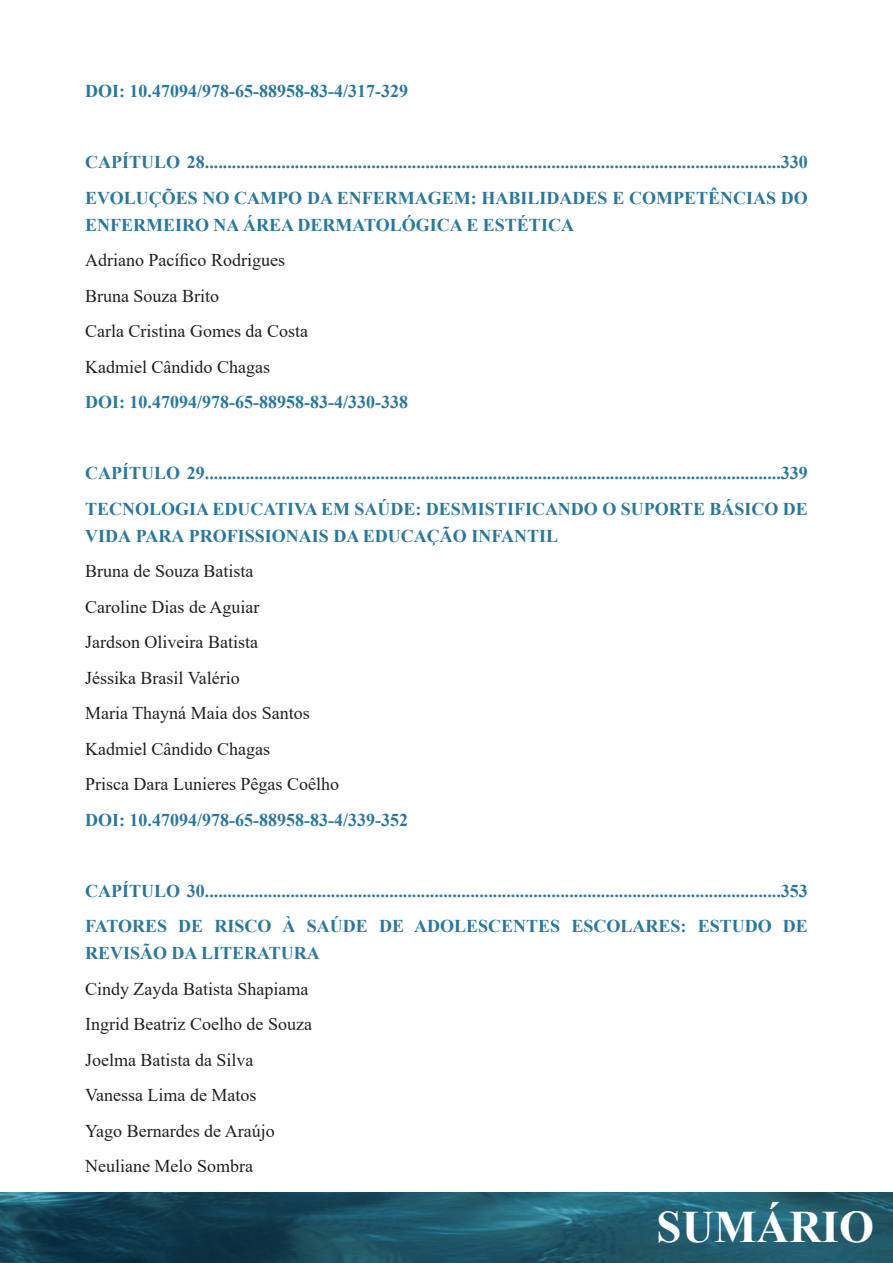
<style>
.page{position:relative;width:893px;height:1263px;background:#fff}
.page>*{position:absolute;margin:0;border:0;box-sizing:border-box;transform-origin:0 0}
.t1{font:700 45px "Times New Roman";color:#fff}
.t2{font:700 18px/27px "Times New Roman";color:#2778a1}
.t3{font:18px "Times New Roman";color:#231f20}
</style>
<div class="page">
<img style="left:0;top:1193px;width:893px;height:70px">
<p class="t2" style="left:85px;top:77px;width:324px">DOI: 10.47094/978-65-88958-83-4/317-329</p>
<p class="t2" style="left:85px;top:148px;width:724px">CAPÍTULO 28................................................................................................................................330</p>
<p class="t2" style="left:85px;top:184px;width:724px">EVOLUÇÕES NO CAMPO DA ENFERMAGEM: HABILIDADES E COMPETÊNCIAS DO<br>ENFERMEIRO NA ÁREA DERMATOLÓGICA E ESTÉTICA</p>
<p class="t3" style="left:85px;top:248px;width:201px">Adriano Pacífico Rodrigues</p>
<p class="t3" style="left:85px;top:283px;width:135px">Bruna Souza Brito</p>
<p class="t3" style="left:85px;top:319px;width:224px">Carla Cristina Gomes da Costa</p>
<p class="t3" style="left:85px;top:354px;width:186px">Kadmiel Cândido Chagas</p>
<p class="t2" style="left:85px;top:388px;width:324px">DOI: 10.47094/978-65-88958-83-4/330-338</p>
<p class="t2" style="left:85px;top:459px;width:724px">CAPÍTULO 29................................................................................................................................339</p>
<p class="t2" style="left:85px;top:495px;width:724px">TECNOLOGIA EDUCATIVA EM SAÚDE: DESMISTIFICANDO O SUPORTE BÁSICO DE<br>VIDA PARA PROFISSIONAIS DA EDUCAÇÃO INFANTIL</p>
<p class="t3" style="left:85px;top:559px;width:170px">Bruna de Souza Batista</p>
<p class="t3" style="left:85px;top:594px;width:176px">Caroline Dias de Aguiar</p>
<p class="t3" style="left:85px;top:630px;width:174px">Jardson Oliveira Batista</p>
<p class="t3" style="left:85px;top:665px;width:156px">Jéssika Brasil Valério</p>
<p class="t3" style="left:85px;top:701px;width:226px">Maria Thayná Maia dos Santos</p>
<p class="t3" style="left:85px;top:736px;width:186px">Kadmiel Cândido Chagas</p>
<p class="t3" style="left:85px;top:772px;width:255px">Prisca Dara Lunieres Pêgas Coêlho</p>
<p class="t2" style="left:85px;top:806px;width:324px">DOI: 10.47094/978-65-88958-83-4/339-352</p>
<p class="t2" style="left:85px;top:877px;width:724px">CAPÍTULO 30................................................................................................................................353</p>
<p class="t2" style="left:85px;top:912px;width:724px">FATORES DE RISCO À SAÚDE DE ADOLESCENTES ESCOLARES: ESTUDO DE<br>REVISÃO DA LITERATURA</p>
<p class="t3" style="left:85px;top:976px;width:225px">Cindy Zayda Batista Shapiama</p>
<p class="t3" style="left:85px;top:1012px;width:228px">Ingrid Beatriz Coelho de Souza</p>
<p class="t3" style="left:85px;top:1047px;width:170px">Joelma Batista da Silva</p>
<p class="t3" style="left:85px;top:1083px;width:173px">Vanessa Lima de Matos</p>
<p class="t3" style="left:85px;top:1118px;width:191px">Yago Bernardes de Araújo</p>
<p class="t3" style="left:85px;top:1154px;width:169px">Neuliane Melo Sombra</p>
<h1 class="t1" style="left:657px;top:1194px;width:219px">SUMÁRIO</h1>
</div>
